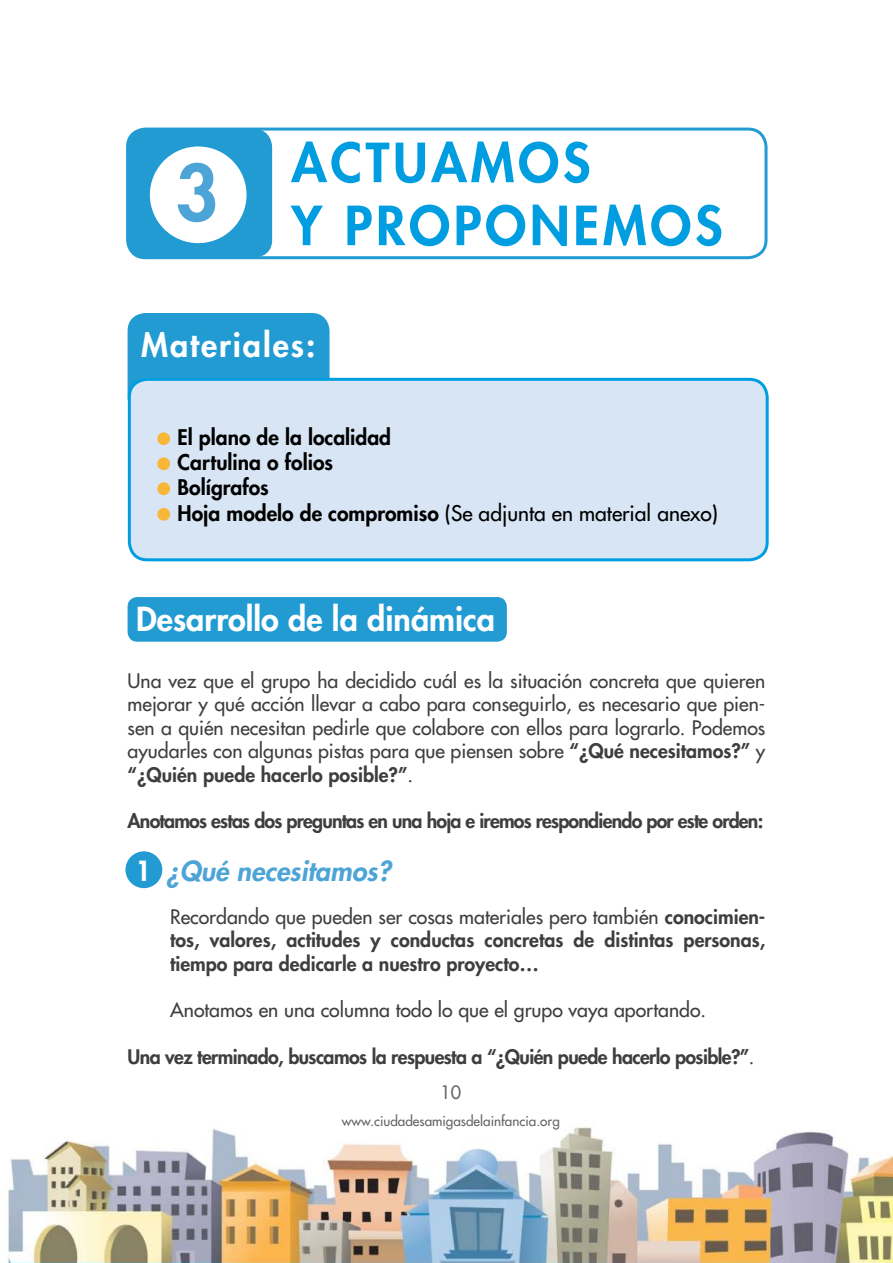
<style>
.page{position:relative;width:893px;height:1263px;background:#fff}
.page>*{position:absolute;margin:0;border:0;box-sizing:border-box;transform-origin:0 0}
.t1{font:800 75px "Futura";color:#4da4d7}
.t2{font:800 52.5px/63px "Futura";letter-spacing:.07em;color:#009ee0}
.t3{font:800 32.25px "Futura";color:#fff}
.t4{font:800 32.25px "Futura";letter-spacing:.06em;color:#fff}
.t5{font:italic 800 27px "Futura";color:#4da4d7}
.t6{font:800 21px/25.2px "Futura";color:#000}
.t7{font:19.5px/23.4px "Futura";color:#3e3e40;text-align:justify}
.t8{font:800 19.5px/23.4px "Futura";letter-spacing:-.03em;color:#3e3e40;text-align:justify}
.t9{font:18px "Futura";color:#646567}
.t10{font:13.5px "Futura";color:#646567}
.s1{font-weight:400}
.s2{font-weight:800}
.s3{font-style:normal;color:#fff}
</style>
<div class="page">
<div style="left:125px;top:851px;width:37px;height:37px;background:#229bd3;border-radius:50%"></div>
<div style="left:128px;top:313px;width:202px;height:103px;background:#229bd3;border-radius:18px"></div>
<div style="left:129px;top:379px;width:638px;height:181px;background:#d7e5f4;border-radius:18px"></div>
<div style="left:128px;top:378px;width:641px;height:183px;border:3px solid #009ee0;border-radius:18px"></div>
<img style="left:6px;top:1126px;width:887px;height:137px">
<div style="left:126px;top:128px;width:641px;height:131px;border:3px solid #229bd3;border-radius:18px"></div>
<div style="left:128px;top:129px;width:144px;height:129px;background:#229bd3;border-radius:18px"></div>
<div style="left:150px;top:146px;width:97px;height:97px;background:#fff;border-radius:50%"></div>
<div style="left:158px;top:433px;width:11px;height:11px;background:#f9b73a;border-radius:50%"></div>
<div style="left:157px;top:432px;width:13px;height:13px;border:2px solid #f9b73a;border-radius:50%"></div>
<div style="left:158px;top:458px;width:11px;height:11px;background:#f9b73a;border-radius:50%"></div>
<div style="left:157px;top:457px;width:13px;height:13px;border:2px solid #f9b73a;border-radius:50%"></div>
<div style="left:158px;top:483px;width:11px;height:11px;background:#f9b73a;border-radius:50%"></div>
<div style="left:157px;top:482px;width:13px;height:13px;border:2px solid #f9b73a;border-radius:50%"></div>
<div style="left:128px;top:597px;width:379px;height:45px;background:#229bd3;border-radius:10px"></div>
<div style="left:158px;top:509px;width:11px;height:11px;background:#f9b73a;border-radius:50%"></div>
<div style="left:157px;top:508px;width:13px;height:13px;border:2px solid #f9b73a;border-radius:50%"></div>
<h1 class="t1" style="left:175px;top:143px;width:45px">3</h1>
<h2 class="t2" style="left:291px;top:130px;width:433px">ACTUAMOS<br>Y PROPONEMOS</h2>
<h3 class="t4" style="left:141px;top:324px;width:176px">Materiales:</h3>
<p class="t6" style="left:178px;top:424px;width:542px">El plano de la localidad<br>Cartulina o folios<br>Bolígrafos<br>Hoja modelo de compromiso <span class="s1">(Se adjunta en material anexo)</span></p>
<h3 class="t3" style="left:136px;top:598px;width:360px">Desarrollo de la dinámica</h3>
<p class="t7" style="left:128px;top:669px;width:639px">Una vez que el grupo ha decidido cuál es la situación concreta que quieren mejorar y qué acción llevar a cabo para conseguirlo, es necesario que pien&shy;sen a quién necesitan pedirle que colabore con ellos para lograrlo. Podemos ayudarles con algunas pistas para que piensen sobre <span class="s2">“¿Qué necesitamos?”</span> y <span class="s2">“¿Quién puede hacerlo posible?”</span>.</p>
<p class="t8" style="left:128px;top:809px;width:637px">Anotamos estas dos preguntas en una hoja e iremos respondiendo por este orden:</p>
<h3 class="t5" style="left:135px;top:852px;width:257px"><span class="s3">1</span> ¿Qué necesitamos?</h3>
<p class="t8" style="left:170px;top:904px;width:597px"><span class="s1">Recordando que pueden ser cosas materiales pero también</span> conocimien&shy;tos, valores, actitudes y conductas concretas de distintas personas, tiempo para dedicarle a nuestro proyecto…</p>
<p class="t7" style="left:170px;top:998px;width:538px">Anotamos en una columna todo lo que el grupo vaya aportando.</p>
<p class="t8" style="left:128px;top:1045px;width:628px">Una vez terminado, buscamos la respuesta a “¿Quién puede hacerlo posible?”<span class="s1">.</span></p>
<p class="t9" style="left:440px;top:1081px;width:22px">10</p>
<p class="t10" style="left:342px;top:1112px;width:219px">www.ciudadesamigasdelainfancia.org</p>
</div>
